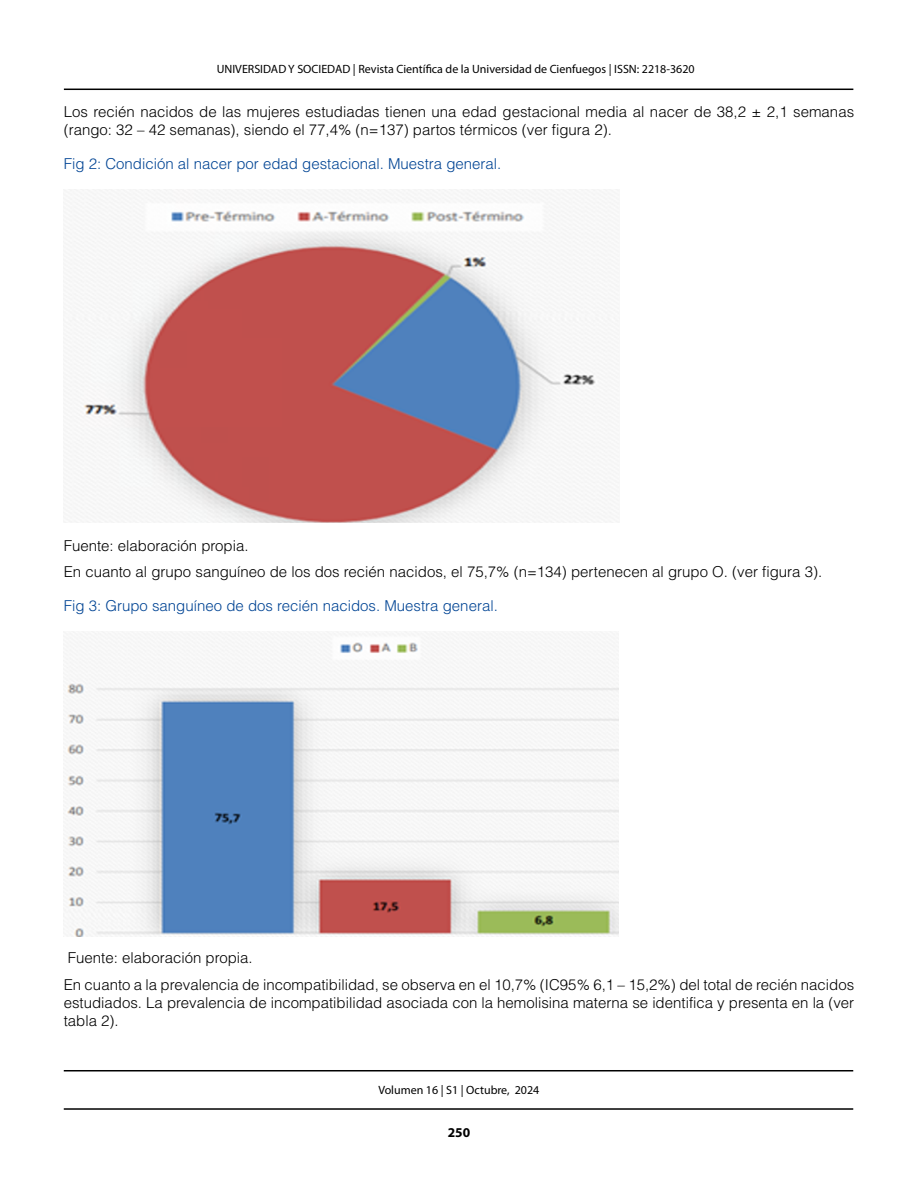
<style>
.page{position:relative;width:918px;height:1188px;background:#fff}
.page>*{position:absolute;margin:0;border:0;box-sizing:border-box;transform-origin:0 0}
.t1{font:300 15px/18px "Helvetica LT Std";color:#000}
.t2{font:300 15px "Helvetica LT Std";color:#004494}
.t3{font:700 13.5px "Myriad Pro";color:#000}
.t4{font:12px "Myriad Pro";color:#000}
</style>
<div class="page">
<hr style="left:64px;top:89px;width:789px;height:1px;background:#000">
<hr style="left:64px;top:1108px;width:789px;height:2px;background:#000">
<hr style="left:64px;top:1070px;width:789px;height:1px;background:#000">
<img style="left:64px;top:189px;width:555px;height:334px">
<img style="left:64px;top:631px;width:555px;height:306px">
<p class="t4" style="left:217px;top:61px;width:479px">UNIVERSIDAD Y SOCIEDAD | Revista Científica de la Universidad de Cienfuegos | ISSN: 2218-3620</p>
<p class="t1" style="left:64px;top:103px;width:792px">Los recién nacidos de las mujeres estudiadas tienen una edad gestacional media al nacer de 38,2 ± 2,1 semanas (rango: 32 – 42 semanas), siendo el 77,4% (n=137) partos térmicos (ver figura 2).</p>
<p class="t2" style="left:64px;top:154px;width:439px">Fig 2: Condición al nacer por edad gestacional. Muestra general.</p>
<p class="t1" style="left:64px;top:532px;width:760px;line-height:26.5px">Fuente: elaboración propia.<br>En cuanto al grupo sanguíneo de los dos recién nacidos, el 75,7% (n=134) pertenecen al grupo O. (ver figura 3).</p>
<p class="t2" style="left:64px;top:596px;width:436px">Fig 3: Grupo sanguíneo de dos recién nacidos. Muestra general.</p>
<p class="t1" style="left:64px;top:944px;width:792px;line-height:26.5px">Fuente: elaboración propia.<br>En cuanto a la prevalencia de incompatibilidad, se observa en el 10,7% (IC95% 6,1 – 15,2%) del total de recién nacidos</p>
<p class="t1" style="left:64px;top:993px;width:792px">estudiados. La prevalencia de incompatibilidad asociada con la hemolisina materna se identifica y presenta en la (ver tabla 2).</p>
<p class="t4" style="left:378px;top:1083px;width:162px">Volumen 16 | S1 | Octubre, 2024</p>
<p class="t3" style="left:448px;top:1124px;width:24px">250</p>
</div>
